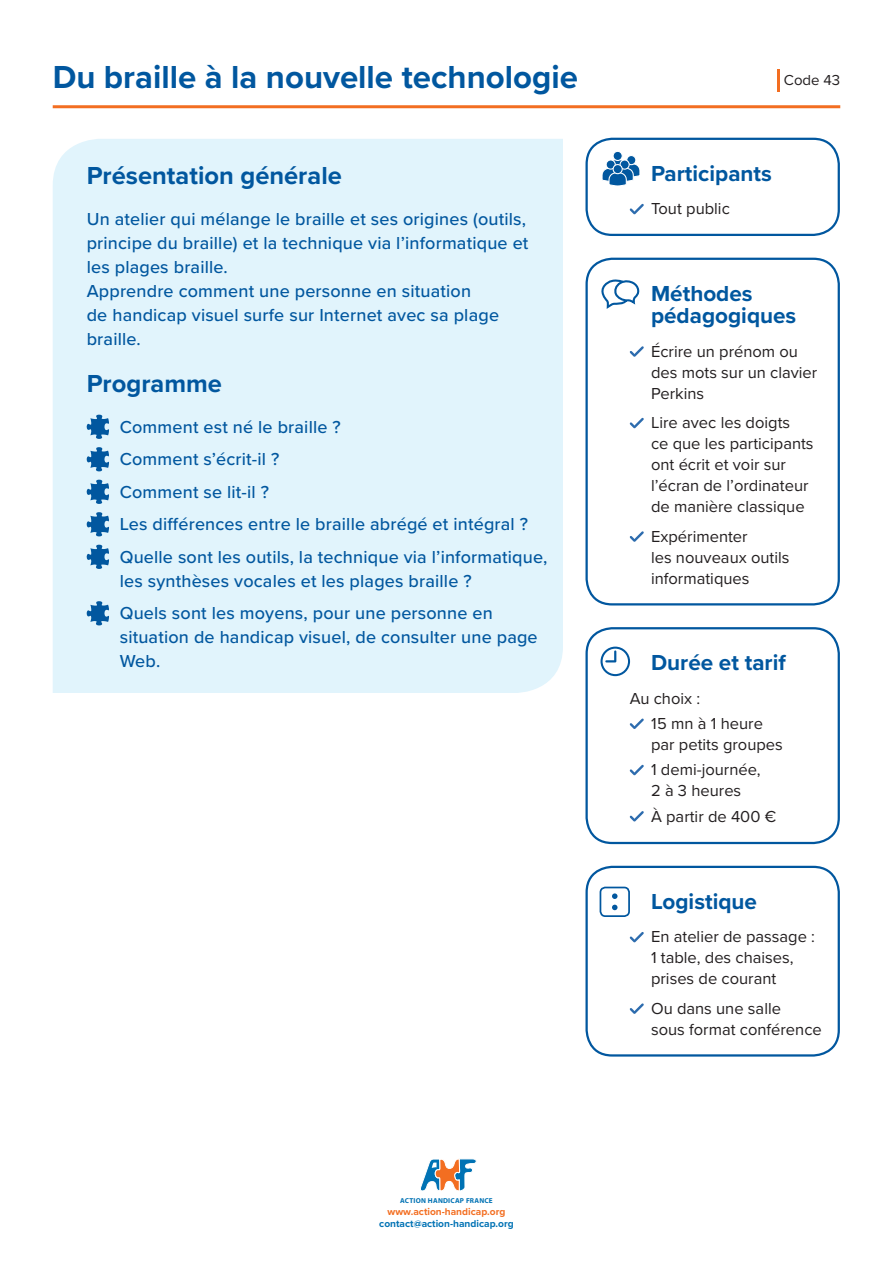
<style>
.page{position:relative;width:893px;height:1263px;background:#fff}
.page>*{position:absolute;margin:0;border:0;box-sizing:border-box;transform-origin:0 0}
.H1_-_Gros_titre{font:700 33px "Proxima Nova";color:#01579f}
.H3_-_Objectifs_génér{font:700 25.5px "Proxima Nova";color:#01579f}
.H4_-_Participants{font:700 22.5px/22.5px "Proxima Nova";color:#01579f}
.P1_-_Intro_objectifs{font:500 18px/24px "Proxima Nova";letter-spacing:.01em;color:#01579f}
.P2_-_Body_participan{font:16.5px/21px "Proxima Nova";color:#231f20}
.H2_-_Code{font:15px "Proxima Nova";color:#231f20}
.t1{font:700 10.2px "Proxima Nova";color:#0072b4}
.t2{font:700 10.2px "Proxima Nova";color:#f36e21}
.t3{font:700 7.2px "Myriad Pro";letter-spacing:.03em;color:#0072b4}
</style>
<div class="page">
<svg style="left:420px;top:1159px;width:57px;height:32px"></svg>
<div style="left:53px;top:139px;width:510px;height:554px;background:#e1f4fc"></div>
<hr style="left:53px;top:105px;width:787px;height:3px;background:#f36e21">
<hr style="left:777px;top:69px;width:3px;height:22px;background:#f36e21">
<svg style="left:87px;top:414px;width:22px;height:25px"></svg>
<svg style="left:87px;top:447px;width:22px;height:24px"></svg>
<svg style="left:87px;top:479px;width:22px;height:25px"></svg>
<svg style="left:87px;top:512px;width:22px;height:24px"></svg>
<svg style="left:87px;top:544px;width:22px;height:25px"></svg>
<svg style="left:87px;top:601px;width:22px;height:24px"></svg>
<div style="left:585px;top:138px;width:255px;height:98px;border:2px solid #01579f;border-radius:26px"></div>
<div style="left:613px;top:151px;width:9px;height:9px;background:#01579f;border-radius:50%"></div>
<div style="left:613px;top:151px;width:10px;height:10px;border:1px solid #fff;border-radius:50%"></div>
<div style="left:626px;top:155px;width:10px;height:10px;border:1px solid #fff;border-radius:50%"></div>
<svg style="left:602px;top:158px;width:38px;height:28px"></svg>
<div style="left:613px;top:165px;width:9px;height:9px;background:#01579f;border-radius:50%"></div>
<div style="left:613px;top:164px;width:10px;height:10px;border:1px solid #fff;border-radius:50%"></div>
<svg style="left:630px;top:204px;width:14px;height:11px"></svg>
<div style="left:585px;top:258px;width:255px;height:347px;border:2px solid #01579f;border-radius:26px"></div>
<svg style="left:630px;top:346px;width:14px;height:11px"></svg>
<svg style="left:630px;top:418px;width:14px;height:11px"></svg>
<svg style="left:630px;top:531px;width:14px;height:11px"></svg>
<svg style="left:601px;top:279px;width:39px;height:30px"></svg>
<div style="left:585px;top:627px;width:255px;height:217px;border:2px solid #01579f;border-radius:26px"></div>
<svg style="left:630px;top:718px;width:14px;height:11px"></svg>
<svg style="left:630px;top:765px;width:14px;height:10px"></svg>
<svg style="left:630px;top:811px;width:14px;height:11px"></svg>
<svg style="left:600px;top:647px;width:30px;height:29px"></svg>
<div style="left:603px;top:649px;width:25px;height:25px;background:#fff;border-radius:50%"></div>
<svg style="left:605px;top:650px;width:11px;height:12px"></svg>
<div style="left:585px;top:866px;width:255px;height:190px;border:2px solid #01579f;border-radius:26px"></div>
<svg style="left:630px;top:932px;width:14px;height:11px"></svg>
<svg style="left:630px;top:1003px;width:14px;height:11px"></svg>
<div style="left:600px;top:887px;width:30px;height:30px;border:2px solid #01579f;border-radius:5px"></div>
<svg style="left:612px;top:893px;width:5px;height:6px"></svg>
<svg style="left:612px;top:905px;width:5px;height:5px"></svg>
<h1 class="H1_-_Gros_titre" style="left:53px;top:52px;width:527px">Du braille à la nouvelle technologie</h1>
<h2 class="H2_-_Code" style="left:784px;top:69px;width:58px">Code 43</h2>
<h3 class="H3_-_Objectifs_génér" style="left:87px;top:156px;width:257px">Présentation générale</h3>
<p class="P1_-_Intro_objectifs" style="left:87px;top:206px;width:443px">Un atelier qui mélange le braille et ses origines (outils, principe du braille) et la technique via l’informatique et les plages braille.<br>Apprendre comment une personne en situation<br>de handicap visuel surfe sur Internet avec sa plage braille.</p>
<h3 class="H3_-_Objectifs_génér" style="left:87px;top:364px;width:137px">Programme</h3>
<p class="P1_-_Intro_objectifs" style="left:120px;top:414px;width:223px">Comment est né le braille ?</p>
<p class="P1_-_Intro_objectifs" style="left:120px;top:447px;width:161px">Comment s’écrit-il ?</p>
<p class="P1_-_Intro_objectifs" style="left:120px;top:479px;width:151px">Comment se lit-il ?</p>
<p class="P1_-_Intro_objectifs" style="left:120px;top:512px;width:410px">Les différences entre le braille abrégé et intégral ?</p>
<p class="P1_-_Intro_objectifs" style="left:120px;top:544px;width:429px">Quelle sont les outils, la technique via l’informatique, les synthèses vocales et les plages braille ?</p>
<p class="P1_-_Intro_objectifs" style="left:120px;top:601px;width:419px">Quels sont les moyens, pour une personne en situation de handicap visuel, de consulter une page<br>Web.</p>
<p class="t3" style="left:400px;top:1196px;width:94px">ACTION HANDICAP FRANCE</p>
<p class="t2" style="left:388px;top:1203px;width:119px">www.action-handicap.org</p>
<p class="t1" style="left:379px;top:1216px;width:136px">contact@action-handicap.org</p>
<h3 class="H4_-_Participants" style="left:651px;top:161px;width:122px">Participants</h3>
<p class="P2_-_Body_participan" style="left:651px;top:198px;width:80px">Tout public</p>
<h3 class="H4_-_Participants" style="left:651px;top:281px;width:147px">Méthodes pédagogiques</h3>
<p class="P2_-_Body_participan" style="left:651px;top:340px;width:168px">Écrire un prénom ou des mots sur un clavier<br>Perkins</p>
<p class="P2_-_Body_participan" style="left:651px;top:412px;width:164px">Lire avec les doigts<br>ce que les participants ont écrit et voir sur l’écran de l’ordinateur de manière classique</p>
<p class="P2_-_Body_participan" style="left:651px;top:525px;width:140px">Expérimenter<br>les nouveaux outils informatiques</p>
<h3 class="H4_-_Participants" style="left:651px;top:651px;width:136px">Durée et tarif</h3>
<p class="P2_-_Body_participan" style="left:630px;top:687px;width:72px">Au choix :</p>
<p class="P2_-_Body_participan" style="left:651px;top:712px;width:133px">15 mn à 1 heure par petits groupes</p>
<p class="P2_-_Body_participan" style="left:651px;top:759px;width:111px">1 demi-journée,<br>2 à 3 heures</p>
<p class="P2_-_Body_participan" style="left:651px;top:805px;width:127px">À partir de 400 €</p>
<h3 class="H4_-_Participants" style="left:651px;top:889px;width:107px">Logistique</h3>
<p class="P2_-_Body_participan" style="left:651px;top:926px;width:166px">En atelier de passage :<br>1 table, des chaises, prises de courant</p>
<p class="P2_-_Body_participan" style="left:651px;top:997px;width:172px">Ou dans une salle<br>sous format conférence</p>
</div>
